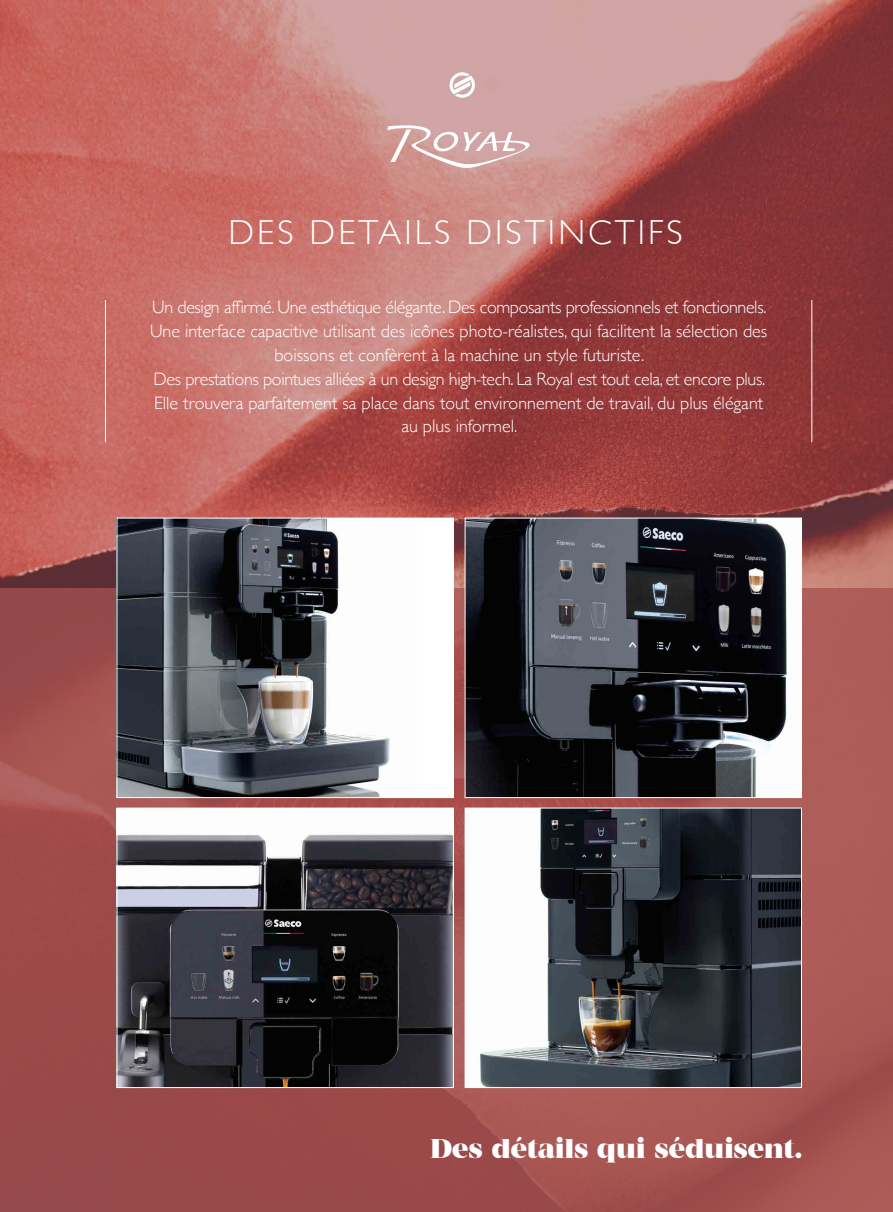
<style>
.page{position:relative;width:893px;height:1212px;background:#fff}
.page>*{position:absolute;margin:0;border:0;box-sizing:border-box;transform-origin:0 0}
.t1{font:300 34.65px "Gill Sans";letter-spacing:.09em;color:#fff}
.t2{font:700 27.15px "MADE Coachella";letter-spacing:-.01em;color:#fff}
.t3{font:300 18px/24px "Gill Sans";color:#fff;text-align:center}
</style>
<div class="page">
<img style="left:0;top:587px;width:893px;height:625px">
<img style="left:0;top:0;width:893px;height:587px">
<hr style="left:105px;top:300px;width:1px;height:142px;background:#fff">
<hr style="left:811px;top:300px;width:1px;height:142px;background:#fff">
<img style="left:119px;top:810px;width:333px;height:276px">
<div style="left:117px;top:808px;width:337px;height:280px;border:1px solid #fff"></div>
<div style="left:117px;top:518px;width:336px;height:279px;background:#fff"></div>
<img style="left:119px;top:520px;width:271px;height:276px">
<div style="left:117px;top:518px;width:337px;height:280px;border:1px solid #fff"></div>
<img style="left:467px;top:810px;width:333px;height:276px">
<div style="left:465px;top:808px;width:337px;height:280px;border:1px solid #fff"></div>
<img style="left:467px;top:520px;width:333px;height:276px">
<div style="left:465px;top:518px;width:337px;height:280px;border:1px solid #fff"></div>
<svg style="left:387px;top:125px;width:143px;height:43px"></svg>
<svg style="left:450px;top:72px;width:25px;height:26px"></svg>
<h1 class="t1" style="left:228px;top:205px;width:456px">DES DETAILS DISTINCTIFS</h1>
<p class="t3" style="left:150px;top:294px;width:619px">Un design affirmé. Une esthétique élégante. Des composants professionnels et fonctionnels.<br>Une interface capacitive utilisant des icônes photo-réalistes, qui facilitent la sélection des boissons et confèrent à la machine un style futuriste.<br>Des prestations pointues alliées à un design high-tech. La Royal est tout cela, et encore plus.<br>Elle trouvera parfaitement sa place dans tout environnement de travail, du plus élégant au plus informel.</p>
<h2 class="t2" style="left:430px;top:1132px;width:373px">Des détails qui séduisent.</h2>
</div>
